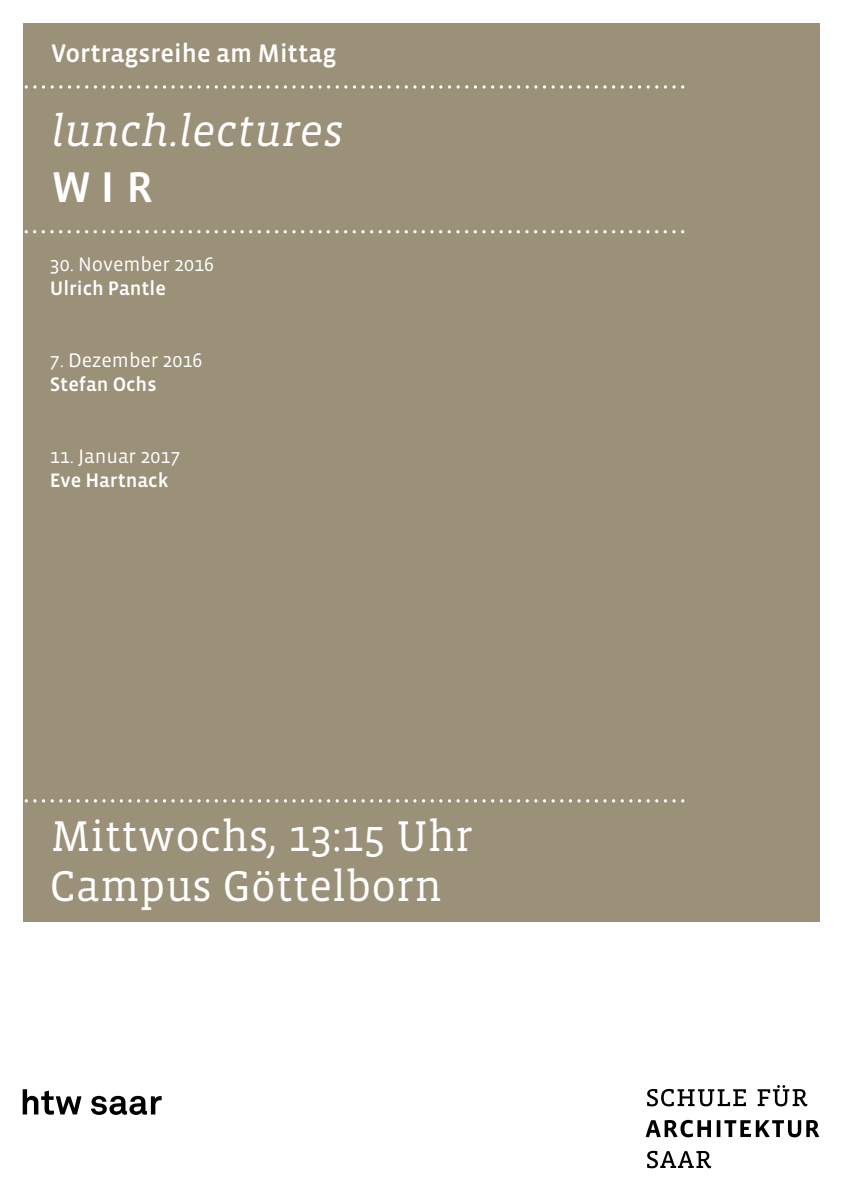
<style>
.page{position:relative;width:842px;height:1191px;background:#fff}
.page>*{position:absolute;margin:0;border:0;box-sizing:border-box;transform-origin:0 0}
.t1{font:italic 44.8px "Vista Slab OT";color:#fff}
.t2{font:44px/50px "Vista Slab OT";color:#fff}
.t3{font:500 44px "Vista Sans OT";color:#fff}
.t4{font:34px "Vista Sans OT";color:#fff}
.t5{font:500 26px "Vista Sans OT";color:#fff}
.t6{font:20px "Vista Sans OT";color:#fff}
.t7{font:500 20px "Vista Sans OT";color:#fff}
</style>
<div class="page">
<svg style="left:23px;top:1089px;width:139px;height:26px"></svg>
<svg style="left:647px;top:1150px;width:64px;height:18px"></svg>
<svg style="left:646px;top:1119px;width:173px;height:18px"></svg>
<svg style="left:647px;top:1085px;width:160px;height:21px"></svg>
<div style="left:23px;top:23px;width:796px;height:898px;background:#9b9078"></div>
<svg style="left:25px;top:85px;width:659px;height:4px"></svg>
<svg style="left:25px;top:799px;width:659px;height:3px"></svg>
<p class="t5" style="left:51px;top:40px;width:287px">Vortragsreihe am Mittag</p>
<h1 class="t1" style="left:51px;top:108px;width:294px">lunch.lectures</h1>
<p class="t3" style="left:51px;top:164px;width:103px">WIR</p>
<p class="t4" style="left:23px;top:204px;width:665px">.............................................................................</p>
<p class="t6" style="left:50px;top:254px;width:166px">30. November 2016</p>
<p class="t7" style="left:50px;top:278px;width:118px">Ulrich Pantle</p>
<p class="t6" style="left:50px;top:350px;width:154px">7. Dezember 2016</p>
<p class="t7" style="left:50px;top:374px;width:108px">Stefan Ochs</p>
<p class="t6" style="left:50px;top:446px;width:132px">11. Januar 2017</p>
<p class="t7" style="left:50px;top:470px;width:120px">Eve Hartnack</p>
<p class="t2" style="left:50px;top:812px;width:425px">Mittwochs, 13:15 Uhr<br>Campus Göttelborn</p>
</div>
